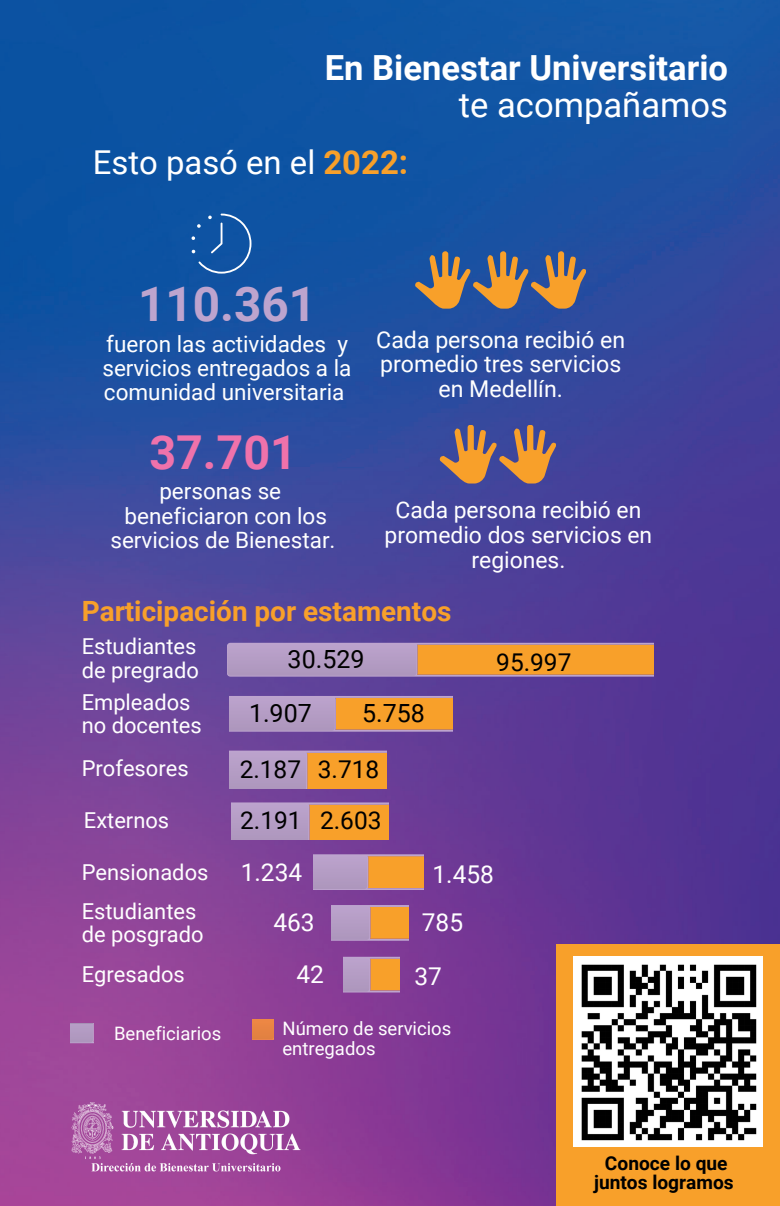
<style>
.page{position:relative;width:780px;height:1206px;background:#fff}
.page>*{position:absolute;margin:0;border:0;box-sizing:border-box;transform-origin:0 0}
.t1{font:700 47.75px "Roboto";color:#bda4ce}
.t2{font:700 46.75px "Roboto";color:#ef72ab}
.t3{font:700 34.5px "Roboto";color:#fff}
.t4{font:34.5px "Roboto";color:#fff}
.t5{font:33px "Roboto";color:#fff}
.t6{font:700 28px "Roboto";color:#f8a02a}
.t7{font:25px "Roboto";color:#000}
.t8{font:24.5px "Roboto";color:#000}
.t9{font:24.5px "Roboto";color:#fff}
.t10{font:23.25px/24.8px "Roboto";color:#fff;text-align:center}
.t11{font:23px/24.8px "Roboto";color:#fff;text-align:center}
.t12{font:22.5px/24.5px "Roboto";color:#fff}
.t13{font:22px/23.2px "Roboto";color:#fff}
.t14{font:700 19.25px/19.2px "Roboto";color:#000;text-align:center}
.t15{font:18.5px/19.5px "Roboto";color:#fff}
.s1{font-weight:700;color:#f8a02a}
</style>
<div class="page">
<img style="left:0;top:0;width:780px;height:1206px">
<svg style="left:191px;top:214px;width:60px;height:60px;background:#2362aa"></svg>
<svg style="left:415px;top:251px;width:171px;height:58px;background:#7e726c"></svg>
<svg style="left:440px;top:424px;width:116px;height:59px;background:#8f6e69"></svg>
<svg style="left:228px;top:643px;width:425px;height:33px;background:#f09e39"></svg>
<div style="left:228px;top:643px;width:188px;height:33px;background:#b59dc5;border-radius:3px"></div>
<svg style="left:230px;top:696px;width:223px;height:35px;background:#d49e7b"></svg>
<svg style="left:229px;top:750px;width:158px;height:38px;background:#d39d7c"></svg>
<svg style="left:313px;top:854px;width:111px;height:36px;background:#d29d80"></svg>
<svg style="left:332px;top:905px;width:76px;height:35px;background:#d29d7f"></svg>
<svg style="left:344px;top:956px;width:56px;height:36px;background:#d29b7c"></svg>
<svg style="left:231px;top:802px;width:158px;height:38px;background:#d39d7c"></svg>
<svg style="left:252px;top:1019px;width:21px;height:21px"></svg>
<svg style="left:71px;top:1023px;width:22px;height:20px"></svg>
<img style="left:71px;top:1101px;width:230px;height:73px">
<div style="left:556px;top:944px;width:224px;height:262px;background:#f8a02a"></div>
<img style="left:573px;top:956px;width:190px;height:190px">
<h3 class="t3" style="left:325px;top:48px;width:405px">En Bienestar Universitario</h3>
<h3 class="t4" style="left:459px;top:85px;width:271px">te acompañamos</h3>
<h3 class="t5" style="left:93px;top:143px;width:317px">Esto pasó en el <span class="s1">2022:</span></h3>
<h1 class="t1" style="left:138px;top:277px;width:180px">110.361</h1>
<p class="t12" style="left:102px;top:331px;width:251px">fueron las actividades y servicios entregados a la comunidad universitaria</p>
<p class="t10" style="left:376px;top:327px;width:250px">Cada persona recibió en promedio tres servicios en Medellín.</p>
<h2 class="t2" style="left:149px;top:426px;width:149px">37.701</h2>
<p class="t12" style="left:110px;top:479px;width:227px;text-align:center">personas se beneficiaron con los servicios de Bienestar.</p>
<p class="t11" style="left:385px;top:498px;width:269px">Cada persona recibió en promedio dos servicios en regiones.</p>
<p class="t6" style="left:82px;top:595px;width:371px">Participación por estamentos</p>
<p class="t7" style="left:288px;top:644px;width:78px">30.529</p>
<p class="t8" style="left:496px;top:648px;width:77px">95.997</p>
<p class="t7" style="left:249px;top:699px;width:64px">1.907</p>
<p class="t7" style="left:362px;top:699px;width:64px">5.758</p>
<p class="t8" style="left:240px;top:755px;width:141px">2.187 3.718</p>
<p class="t13" style="left:82px;top:635px;width:119px">Estudiantes de pregrado</p>
<p class="t13" style="left:82px;top:690px;width:122px">Empleados no docentes</p>
<p class="t13" style="left:82px;top:756px;width:108px">Profesores</p>
<p class="t13" style="left:84px;top:808px;width:87px">Externos</p>
<p class="t8" style="left:240px;top:806px;width:143px">2.191 2.603</p>
<p class="t13" style="left:82px;top:860px;width:128px">Pensionados</p>
<p class="t13" style="left:82px;top:899px;width:123px">Estudiantes de posgrado</p>
<p class="t13" style="left:82px;top:963px;width:105px">Egresados</p>
<p class="t15" style="left:114px;top:1023px;width:109px">Beneficiarios</p>
<p class="t9" style="left:241px;top:858px;width:63px">1.234</p>
<p class="t9" style="left:433px;top:860px;width:63px">1.458</p>
<p class="t9" style="left:273px;top:908px;width:43px">463</p>
<p class="t9" style="left:422px;top:908px;width:43px">785</p>
<p class="t9" style="left:297px;top:960px;width:29px">42</p>
<p class="t9" style="left:414px;top:962px;width:29px">37</p>
<p class="t15" style="left:283px;top:1019px;width:170px">Número de servicios entregados</p>
<p class="t14" style="left:594px;top:1154px;width:141px">Conoce lo que juntos logramos</p>
</div>
